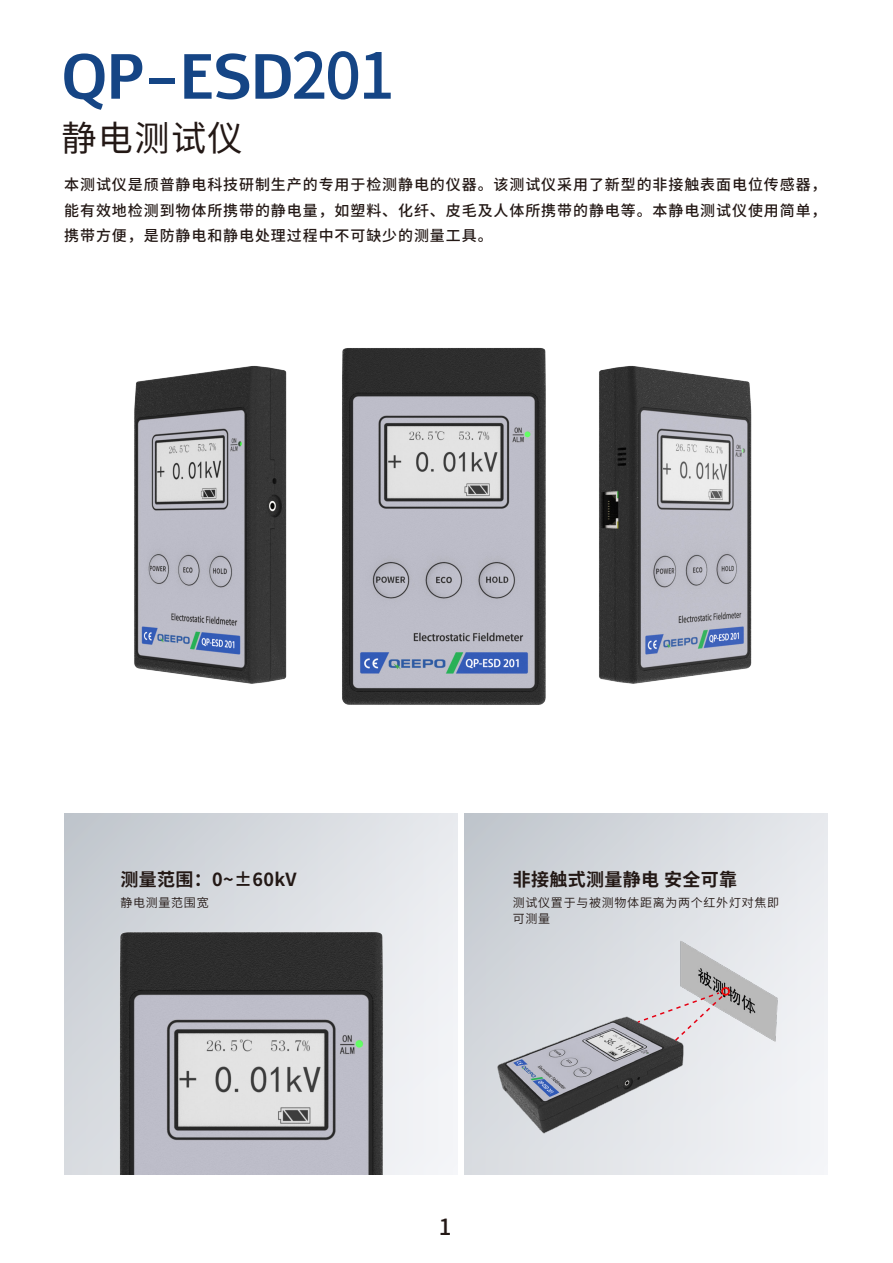
<style>
.page{position:relative;width:893px;height:1263px;background:#fff}
.page>*{position:absolute;margin:0;border:0;box-sizing:border-box;transform-origin:0 0}
.t1{font:700 63.45px "Alef";color:#154585}
.t2{font:35.1px "Source Han Sans CN";letter-spacing:.04em;color:#231815}
.t3{font:500 22.2px "Source Han Sans CN";color:#231815}
.t4{font:700 18px "Source Han Sans CN";letter-spacing:.02em;color:#231815}
.t5{font:500 15px/25.5px "Source Han Sans CN";letter-spacing:.06em;color:#231815;text-align:justify}
.t6{font:12px/16.5px "Source Han Sans CN";letter-spacing:.06em;color:#231815}
.s1{font-family:"Source Han Sans CN";font-weight:500}
</style>
<div class="page">
<div style="left:64px;top:814px;width:393px;height:361px;background:linear-gradient(to right,#c1c6cd,#eaecf0)"></div>
<svg style="left:464px;top:814px;width:363px;height:361px;background:#d5d9de"></svg>
<img style="left:64px;top:879px;width:393px;height:296px">
<img style="left:487px;top:908px;width:341px;height:267px">
<svg style="left:636px;top:991px;width:89px;height:51px;background:#d1cdd1"></svg>
<img style="left:737px;top:380px;width:15px;height:290px">
<img style="left:599px;top:365px;width:138px;height:319px">
<img style="left:134px;top:347px;width:412px;height:358px">
<h1 class="t1" style="left:61px;top:35px;width:336px">QP-ESD<span class="s1">201</span></h1>
<h2 class="t2" style="left:61px;top:119px;width:183px">静电测试仪</h2>
<p class="t5" style="left:64px;top:172px;width:764px">本测试仪是颀普静电科技研制生产的专用于检测静电的仪器。该测试仪采用了新型的非接触表面电位传感器，能有效地检测到物体所携带的静电量，如塑料、化纤、皮毛及人体所携带的静电等。本静电测试仪使用简单，携带方便，是防静电和静电处理过程中不可缺少的测量工具。</p>
<p class="t4" style="left:120px;top:869px;width:178px">测量范围：0~±60kV</p>
<p class="t6" style="left:120px;top:894px;width:90px">静电测量范围宽</p>
<p class="t4" style="left:513px;top:869px;width:226px">非接触式测量静电 安全可靠</p>
<p class="t6" style="left:513px;top:894px;width:268px">测试仪置于与被测物体距离为两个红外灯对焦即可测量</p>
<h3 class="t3" style="left:439px;top:1214px;width:14px">1</h3>
</div>
